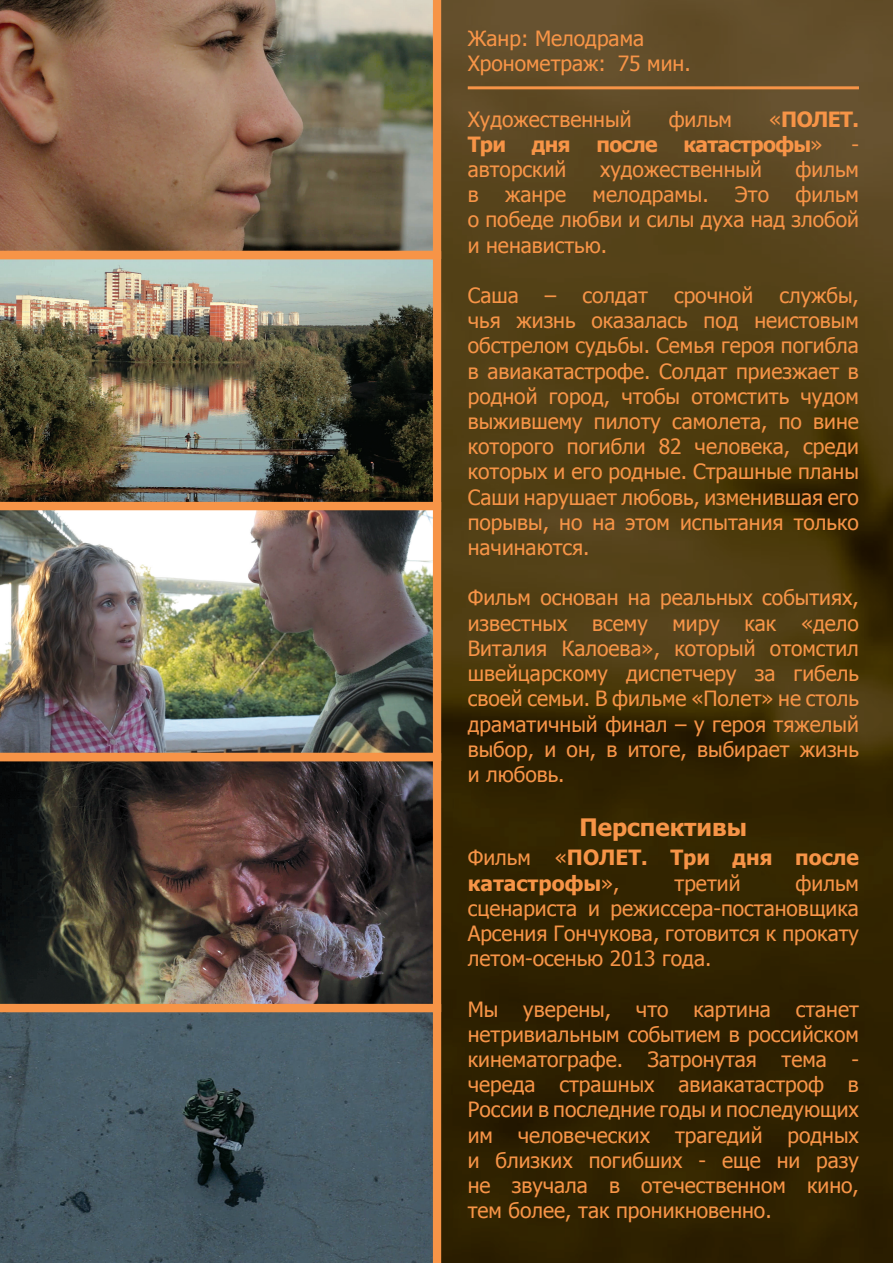
<style>
.page{position:relative;width:893px;height:1263px;background:#fff}
.page>*{position:absolute;margin:0;border:0;box-sizing:border-box;transform-origin:0 0}
.t1{font:700 24px "Tahoma";color:#f79447}
.t2{font:21px/25.2px "Tahoma";color:#f79447;text-align:justify}
.t3{font:700 21px/25.2px "Tahoma";letter-spacing:-.015em;color:#f79447}
.s1{font-weight:400}
</style>
<div class="page">
<img style="left:441px;top:0;width:452px;height:1263px">
<img style="left:0;top:761px;width:441px;height:243px">
<img style="left:0;top:259px;width:441px;height:243px">
<svg style="left:0;top:1004px;width:441px;height:259px;background:#4d5b61"></svg>
<svg style="left:0;top:0;width:441px;height:259px;background:#8b6e55"></svg>
<img style="left:0;top:502px;width:441px;height:259px">
<hr style="left:468px;top:86px;width:391px;height:3px;background:#f79447">
<p class="t2" style="left:468px;top:25px;width:178px">Жанр: Мелодрама</p>
<p class="t2" style="left:468px;top:50px;width:224px">Хронометраж: 75 мин.</p>
<p class="t2" style="left:468px;top:105px;width:165px">Художественный</p>
<p class="t2" style="left:669px;top:105px;width:65px">фильм</p>
<p class="t3" style="left:468px;top:105px;width:393px;text-indent:301px"><span class="s1">«</span>ПОЛЕТ.<br>Три дня после катастрофы<span class="s1">»</span></p>
<p class="t2" style="left:851px;top:131px;width:9px">-</p>
<p class="t2" style="left:468px;top:156px;width:100px">авторский</p>
<p class="t2" style="left:600px;top:156px;width:163px">художественный</p>
<p class="t2" style="left:796px;top:156px;width:65px">фильм</p>
<p class="t2" style="left:468px;top:181px;width:13px">в</p>
<p class="t2" style="left:505px;top:181px;width:62px">жанре</p>
<p class="t2" style="left:593px;top:181px;width:118px">мелодрамы.</p>
<p class="t2" style="left:735px;top:181px;width:35px">Это</p>
<p class="t2" style="left:468px;top:181px;width:393px;text-indent:328px">фильм о победе любви и силы духа над злобой и ненавистью.</p>
<p class="t2" style="left:468px;top:282px;width:393px">Саша – солдат срочной службы, чья жизнь оказалась под неистовым обстрелом судьбы. Семья героя погибла в авиакатастрофе. Солдат приезжает в родной город, чтобы отомстить чудом выжившему пилоту самолета, по вине которого погибли 82 человека, среди которых и его родные. Страшные планы Саши нарушает любовь, изменившая его порывы, но на этом испытания только начинаются.</p>
<p class="t2" style="left:468px;top:584px;width:393px">Фильм основан на реальных событиях, известных всему миру как «дело Виталия Калоева», который отомстил швейцарскому диспетчеру за гибель своей семьи. В фильме «Полет» не столь драматичный финал – у героя тяжелый выбор, и он, в итоге, выбирает жизнь и любовь.</p>
<p class="t1" style="left:580px;top:810px;width:169px">Перспективы</p>
<p class="t3" style="left:468px;top:844px;width:393px"><span class="s1">Фильм «</span>ПОЛЕТ. Три дня после катастрофы<span class="s1">»,</span></p>
<p class="t2" style="left:675px;top:869px;width:67px">третий</p>
<p class="t2" style="left:468px;top:869px;width:393px;text-indent:328px">фильм сценариста и режиссера-постановщика Арсения Гончукова, готовится к прокату летом-осенью 2013 года.</p>
<p class="t2" style="left:468px;top:995px;width:393px">Мы уверены, что картина станет нетривиальным событием в российском кинематографе. Затронутая тема - череда страшных авиакатастроф в России в последние годы и последующих им человеческих трагедий родных и близких погибших - еще ни разу не звучала в отечественном кино, тем более, так проникновенно.</p>
</div>
